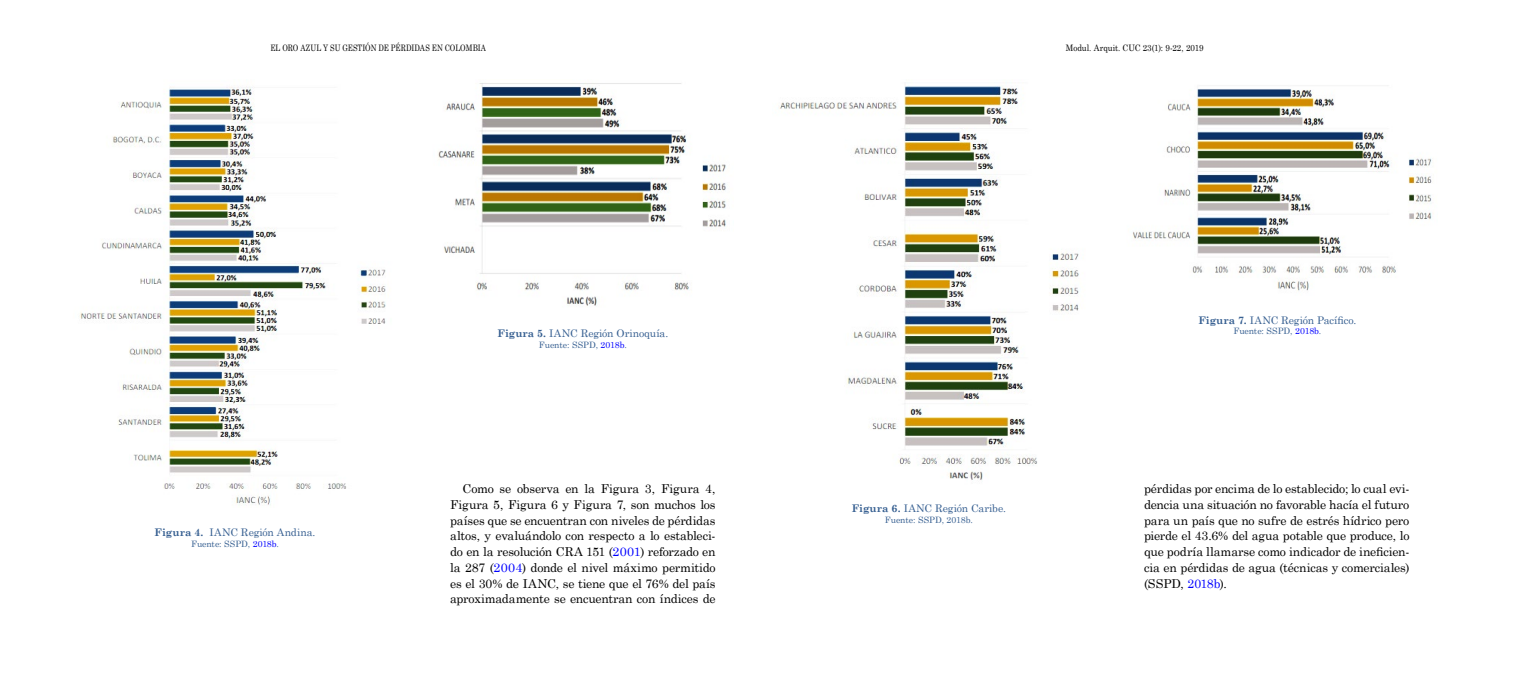
<style>
.page{position:relative;width:1513px;height:695px;background:#fff}
.page>*{position:absolute;margin:0;border:0;box-sizing:border-box;transform-origin:0 0}
.Normal1{font:12.25px/15.8px "Century Schoolbook";letter-spacing:-.01em;color:#000;text-align:justify}
.Figura{font:10.5px "Century Schoolbook";color:#365f91}
.t1{font:8.92px "Century Schoolbook";color:#000;scale:.8 1}
.t2{font:8.92px "Century Schoolbook";color:#000;scale:.9 1}
.Fuente{font:8.75px "Century Schoolbook";color:#365f91}
.s1{font-weight:700}
.s2{color:#00f}
</style>
<div class="page">
<img style="left:79px;top:86px;width:307px;height:419px">
<img style="left:438px;top:83px;width:288px;height:223px">
<img style="left:779px;top:85px;width:300px;height:395px">
<img style="left:1133px;top:85px;width:299px;height:206px">
<p class="t1" style="left:270px;top:41px;width:104px">El Oro Azul y su Gesti</p>
<p class="t1" style="left:365px;top:41px;width:52px">ón de Pérdidas</p>
<p class="t1" style="left:432px;top:41px;width:31px">en Colombia</p>
<p class="t2" style="left:1066px;top:41px;width:154px">Modul. Arquit. CUC 23(1): 9-22, 2019</p>
<p class="Figura" style="left:155px;top:523px;width:162px"><span class="s1">Figura 4.</span> IANC Región Andina.</p>
<p class="Fuente" style="left:191px;top:536px;width:89px">Fuente: SSPD, <span class="s2">2018b</span>.</p>
<p class="Figura" style="left:497px;top:325px;width:172px"><span class="s1">Figura 5.</span> IANC Región Orinoquía.</p>
<p class="Fuente" style="left:539px;top:337px;width:89px">Fuente: SSPD, <span class="s2">2018b</span>.</p>
<p class="Normal1" style="left:450px;top:479px;width:267px;text-indent:12px">Como se observa en la Figura 3, Figura 4, Figura 5, Figura 6 y Figura 7, son muchos los países que se encuentran con niveles de pérdidas altos, y evaluándolo con respecto a lo estableci&shy;do en la resolución CRA 151 (<span class="s2">2001</span>) reforzado en la 287 (<span class="s2">2004</span>) donde el nivel máximo permitido es el 30% de IANC, se tiene que el 76% del país aproximadamente se encuentran con índices de</p>
<p class="Figura" style="left:852px;top:499px;width:156px"><span class="s1">Figura 6.</span> IANC Región Caribe.</p>
<p class="Fuente" style="left:885px;top:512px;width:89px">Fuente: SSPD, 2018b.</p>
<p class="Figura" style="left:1198px;top:311px;width:159px"><span class="s1">Figura 7.</span> IANC Región Pacífico.</p>
<p class="Fuente" style="left:1233px;top:324px;width:89px">Fuente: SSPD, <span class="s2">2018b</span>.</p>
<p class="Normal1" style="left:1144px;top:479px;width:267px">pérdidas por encima de lo establecido; lo cual evi&shy;dencia una situación no favorable hacía el futuro para un país que no sufre de estrés hídrico pero pierde el 43.6% del agua potable que produce, lo que podría llamarse como indicador de ineficien&shy;cia en pérdidas de agua (técnicas y comerciales) (SSPD, <span class="s2">2018b</span>).</p>
</div>
